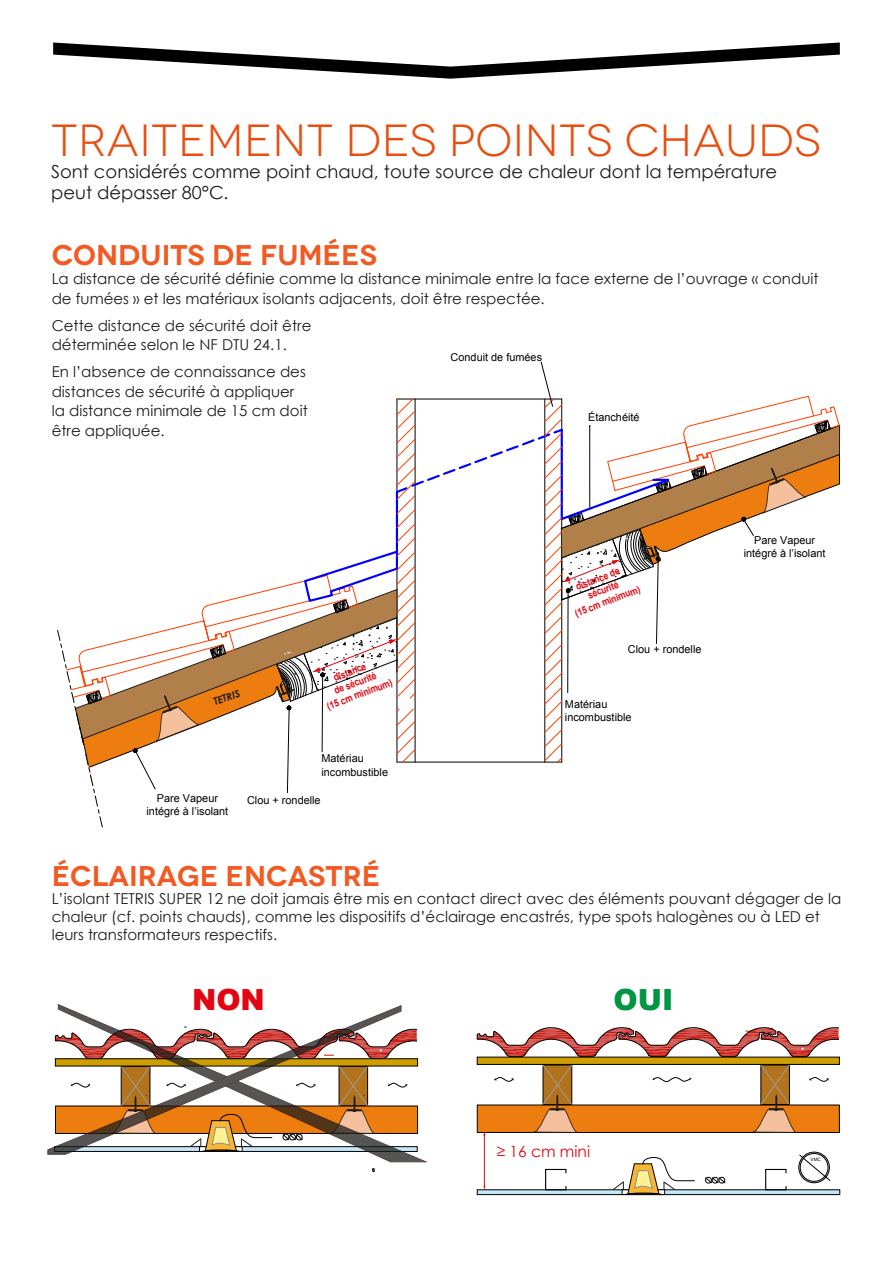
<style>
.page{position:relative;width:893px;height:1263px;background:#fff}
.page>*{position:absolute;margin:0;border:0;box-sizing:border-box;transform-origin:0 0}
.t1{font:45px "Novecentowide";letter-spacing:.01em;color:#e84e0f}
.t2{font:900 29.1px "Arial";color:#e20613}
.t3{font:900 29.1px "Arial";color:#009540}
.t4{font:600 28.5px "Novecentowide";color:#f15a22}
.t5{font:18px/21.6px "Century Gothic";color:#1d1d1b}
.t6{font:15.45px "Century Gothic";color:#e10a17}
.t7{font:15px/19.5px "Century Gothic";color:#1d1d1b}
.t8{font:10.95px/13px "Arial";color:#000;text-align:center}
.t9{font:700 10.05px/12.1px "Arial";color:#e30613;text-align:center;scale:.85 1}
.t10{font:italic 700 10.05px "Century Gothic";color:#1d1d1b}
.t11{font:4.65px "Arial";color:#010000}
</style>
<div class="page">
<svg style="left:53px;top:43px;width:787px;height:36px"></svg>
<svg style="left:57px;top:362px;width:783px;height:465px"></svg>
<svg style="left:371px;top:1168px;width:4px;height:4px"></svg>
<svg style="left:57px;top:1004px;width:370px;height:158px"></svg>
<svg style="left:48px;top:1005px;width:353px;height:150px"></svg>
<div style="left:477px;top:1104px;width:363px;height:29px;background:#ed7d0f;border:1px solid #000100"></div>
<svg style="left:534px;top:1064px;width:44px;height:69px"></svg>
<svg style="left:753px;top:1064px;width:44px;height:69px"></svg>
<hr style="left:484px;top:1135px;width:1px;height:51px;background:#e10a17">
<svg style="left:477px;top:1189px;width:363px;height:6px;background:#879eaa"></svg>
<svg style="left:613px;top:1157px;width:82px;height:38px"></svg>
<svg style="left:705px;top:1177px;width:21px;height:6px"></svg>
<div style="left:799px;top:1152px;width:31px;height:31px;border:1px solid #000;border-radius:50%"></div>
<div style="left:800px;top:1153px;width:28px;height:28px;border:1px solid #000;border-radius:50%"></div>
<svg style="left:799px;top:1154px;width:32px;height:27px"></svg>
<svg style="left:477px;top:1027px;width:362px;height:30px"></svg>
<svg style="left:652px;top:1077px;width:39px;height:5px"></svg>
<svg style="left:809px;top:1077px;width:20px;height:5px"></svg>
<svg style="left:494px;top:1077px;width:20px;height:5px"></svg>
<div style="left:477px;top:1057px;width:362px;height:7px;background:#ce9d00"></div>
<svg style="left:544px;top:1168px;width:23px;height:23px"></svg>
<svg style="left:765px;top:1168px;width:22px;height:23px"></svg>
<h1 class="t1" style="left:51px;top:114px;width:771px">TRAITEMENT DES POINTS CHAUDS</h1>
<p class="t5" style="left:51px;top:160px;width:728px">Sont considérés comme point chaud, toute source de chaleur dont la température peut dépasser 80°C.</p>
<h3 class="t4" style="left:52px;top:237px;width:327px">CONDUITS DE FUMÉES</h3>
<p class="t7" style="left:52px;top:269px;width:768px">La distance de sécurité définie comme la distance minimale entre la face externe de l’ouvrage « conduit de fumées » et les matériaux isolants adjacents, doit être respectée.</p>
<p class="t7" style="left:52px;top:315px;width:261px">Cette distance de sécurité doit être déterminée selon le NF DTU 24.1.</p>
<p class="t7" style="left:52px;top:362px;width:258px">En l’absence de connaissance des distances de sécurité à appliquer la distance minimale de 15 cm doit être appliquée.</p>
<p class="t8" style="left:451px;top:351px;width:93px">Conduit de fumées</p>
<p class="t8" style="left:588px;top:410px;width:53px">Étanchéité</p>
<p class="t10" style="left:212px;top:696px;width:29px;rotate:-20deg">TETRIS</p>
<p class="t9" style="left:317px;top:678px;width:83px;rotate:-21deg">distance<br>de sécurité<br>(15 cm minimum)</p>
<p class="t8" style="left:321px;top:752px;width:68px;text-align:left">Matériau incombustible</p>
<p class="t8" style="left:147px;top:791px;width:83px">Pare Vapeur intégré à l’isolant</p>
<p class="t8" style="left:247px;top:794px;width:75px">Clou + rondelle</p>
<p class="t9" style="left:564px;top:585px;width:83px;rotate:-21deg">distance de sécurité<br>(15 cm minimum)</p>
<p class="t8" style="left:628px;top:643px;width:75px">Clou + rondelle</p>
<p class="t8" style="left:565px;top:697px;width:68px;text-align:left">Matériau incombustible</p>
<p class="t8" style="left:744px;top:533px;width:83px">Pare Vapeur intégré à l’isolant</p>
<h3 class="t4" style="left:52px;top:859px;width:330px">ÉCLAIRAGE ENCASTRÉ</h3>
<p class="t7" style="left:52px;top:889px;width:791px;line-height:18px">L’isolant TETRIS SUPER 12 ne doit jamais être mis en contact direct avec des éléments pouvant dégager de la chaleur (cf. points chauds), comme les dispositifs d’éclairage encastrés, type spots halogènes ou à LED et leurs transformateurs respectifs.</p>
<h2 class="t2" style="left:192px;top:978px;width:74px">NON</h2>
<h2 class="t3" style="left:613px;top:978px;width:61px">OUI</h2>
<p class="t6" style="left:497px;top:1142px;width:95px">≥ 16 cm mini</p>
<p class="t11" style="left:811px;top:1157px;width:12px">VMC</p>
</div>
